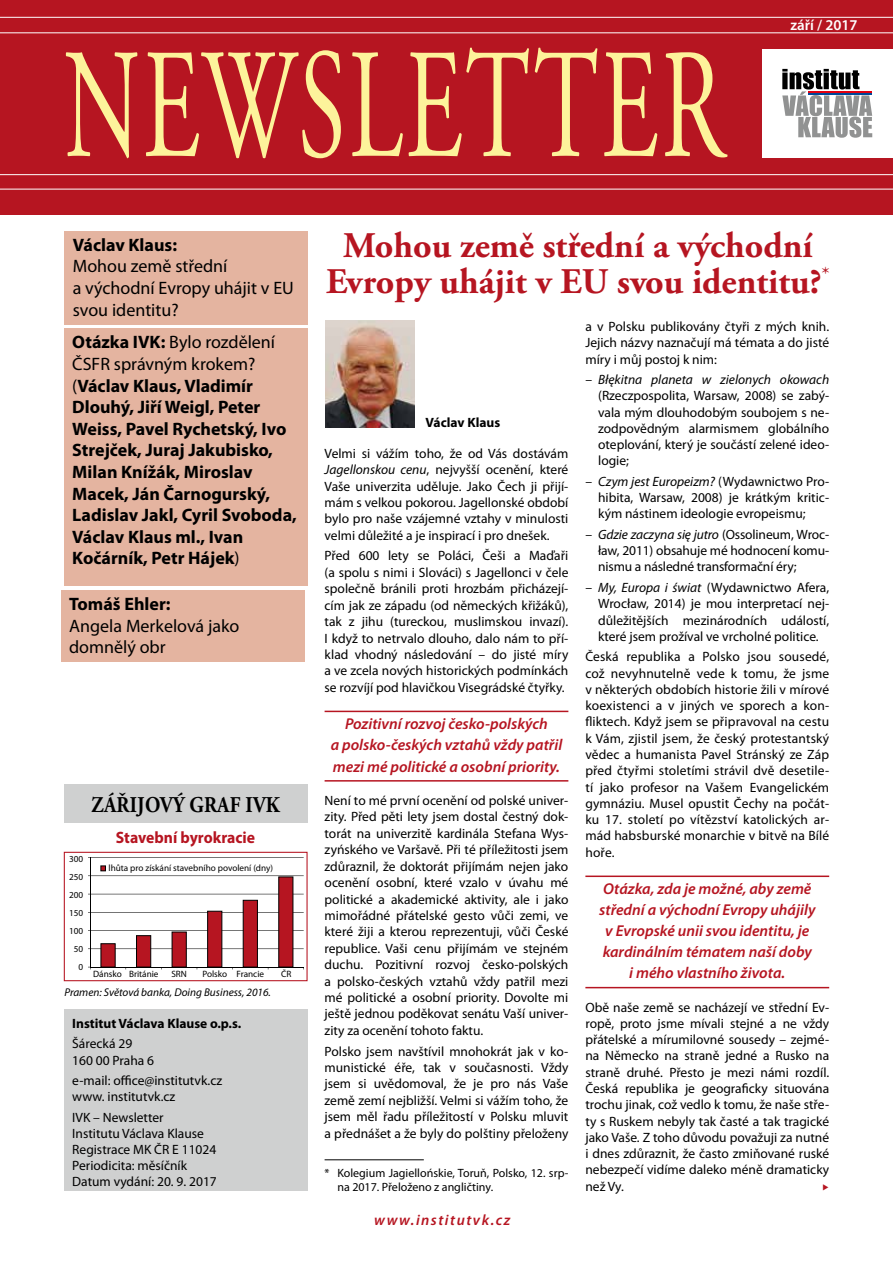
<style>
.page{position:relative;width:893px;height:1263px;background:#fff}
.page>*{position:absolute;margin:0;border:0;box-sizing:border-box;transform-origin:0 0}
.t1{font:156px "Adobe Garamond Pro";letter-spacing:.03em;color:#fdf39b;scale:.62 1}
.t2{font:700 36px/36px "Adobe Garamond Pro";color:#b61521;text-align:center}
.t3{font:700 22.5px "Adobe Garamond Pro";letter-spacing:.015em;color:#000;scale:.87 1}
.t4{font:700 18px/21.6px "Myriad Pro";color:#000}
.t5{font:18px/21.6px "Myriad Pro";color:#000}
.t6{font:700 16.5px "Myriad Pro";color:#b61521;scale:.95 1}
.t7{font:italic 600 15.75px/21px "Myriad Pro";color:#b61521;text-align:center}
.t8{font:italic 600 15px "Myriad Pro";letter-spacing:.1em;color:#b61521}
.t9{font:600 15px "Myriad Pro";color:#fff}
.t10{font:13.5px/16.2px "Myriad Pro";color:#000;text-align:justify}
.t11{font:700 13.5px "Myriad Pro";color:#000}
.t12{font:12px/13.5px "Myriad Pro";color:#000}
.t13{font:italic 11.25px "Myriad Pro";color:#000}
.t14{font:9.15px/18px "Myriad Pro";color:#000;text-align:right}
.s1{font-weight:400}
.s2{font-style:italic}
</style>
<div class="page">
<div style="left:0;top:0;width:893px;height:215px;background:#b61521"></div>
<div style="left:762px;top:50px;width:131px;height:108px;background:#fff"></div>
<svg style="left:782px;top:69px;width:90px;height:69px"></svg>
<hr style="left:808px;top:91px;width:64px;height:2px;background:#e3000f">
<hr style="left:808px;top:93px;width:64px;height:1px;background:#004799">
<hr style="left:0;top:17px;width:893px;height:1px;background:#fff">
<hr style="left:0;top:174px;width:893px;height:1px;background:#fff">
<hr style="left:0;top:33px;width:893px;height:1px;background:#fff">
<hr style="left:0;top:189px;width:893px;height:1px;background:#fff">
<div style="left:64px;top:328px;width:244px;height:258px;background:#e4b4a0"></div>
<div style="left:64px;top:231px;width:244px;height:93px;background:#e4b4a0"></div>
<div style="left:64px;top:1009px;width:244px;height:182px;background:#cfd0d0"></div>
<div style="left:61px;top:590px;width:243px;height:72px;background:#e4b4a0"></div>
<img style="left:326px;top:321px;width:89px;height:106px">
<hr style="left:325px;top:1159px;width:99px;height:1px;background:#000">
<hr style="left:325px;top:711px;width:243px;height:1px;background:#b61521">
<hr style="left:325px;top:780px;width:243px;height:2px;background:#b61521">
<hr style="left:585px;top:875px;width:244px;height:2px;background:#b61521">
<hr style="left:585px;top:987px;width:244px;height:1px;background:#b61521">
<div style="left:64px;top:784px;width:244px;height:39px;background:#cfd0d0"></div>
<div style="left:64px;top:852px;width:244px;height:129px;border:1px solid #b61521"></div>
<hr style="left:90px;top:857px;width:214px;height:1px;background:#000">
<hr style="left:90px;top:875px;width:214px;height:1px;background:#000">
<hr style="left:90px;top:894px;width:214px;height:1px;background:#000">
<hr style="left:90px;top:912px;width:214px;height:1px;background:#000">
<hr style="left:90px;top:930px;width:214px;height:1px;background:#000">
<hr style="left:90px;top:948px;width:214px;height:1px;background:#000">
<hr style="left:90px;top:857px;width:1px;height:110px;background:#000">
<hr style="left:90px;top:967px;width:214px;height:1px;background:#000">
<svg style="left:100px;top:865px;width:194px;height:104px"></svg>
<h1 class="t1" style="left:64px;top:13px;width:1066px">NEWSLETTER</h1>
<p class="t9" style="left:790px;top:17px;width:68px">září / 2017</p>
<h3 class="t4" style="left:73px;top:234px;width:106px">Václav Klaus:</h3>
<h3 class="t5" style="left:73px;top:256px;width:223px">Mohou země střední<br>a východní Evropy uhájit v EU svou identitu?</h3>
<p class="t4" style="left:72px;top:332px;width:226px">Otázka IVK: <span class="s1">Bylo rozdělení<br>ČSFR správným krokem? (</span>Václav Klaus, Vladimír<br>Dlouhý, Jiří Weigl, Peter<br>Weiss, Pavel Rychetský, Ivo<br>Strejček, Juraj Jakubisko,<br>Milan Knížák, Miroslav<br>Macek, Ján Čarnogurský,<br>Ladislav Jakl, Cyril Svoboda,<br>Václav Klaus ml., Ivan<br>Kočárník, Petr Hájek<span class="s1">)</span></p>
<h3 class="t4" style="left:69px;top:593px;width:103px">Tomáš Ehler:</h3>
<h3 class="t5" style="left:69px;top:615px;width:172px">Angela Merkelová jako domnělý obr</h3>
<h3 class="t3" style="left:91px;top:792px;width:218px">ZÁŘIJOVÝ GRAF IVK</h3>
<p class="t6" style="left:116px;top:828px;width:148px">Stavební byrokracie</p>
<p class="t14" style="left:69px;top:850px;width:16px">300<br>250<br>200<br>150<br>100<br>50<br>0</p>
<p class="t13" style="left:64px;top:986px;width:208px">Pramen: Světová banka, Doing Business, 2016.</p>
<p class="t14" style="left:109px;top:859px;width:166px">lhůta pro získání stavebního povolení (dny)</p>
<p class="t14" style="left:129px;top:965px;width:31px">Británie</p>
<p class="t14" style="left:171px;top:965px;width:17px">SRN</p>
<p class="t14" style="left:202px;top:965px;width:63px">Polsko Francie</p>
<p class="t14" style="left:281px;top:965px;width:12px">ČR</p>
<p class="t14" style="left:93px;top:965px;width:30px">Dánsko</p>
<p class="t11" style="left:72px;top:1016px;width:171px">Institut Václava Klause o.p.s.</p>
<p class="t10" style="left:72px;top:1036px;width:83px">Šárecká 29<br>160 00 Praha 6</p>
<p class="t10" style="left:72px;top:1072px;width:151px">e-mail: office@institutvk.cz www. institutvk.cz</p>
<p class="t10" style="left:72px;top:1109px;width:146px;text-align:left">IVK – Newsletter<br>Institutu Václava Klause<br>Registrace MK ČR E 11024<br>Periodicita: měsíčník<br>Datum vydání: 20. 9. 2017</p>
<h2 class="t2" style="left:326px;top:228px;width:505px">Mohou země střední a východní<br>Evropy uhájit v EU svou identitu?<sup>*</sup></h2>
<p class="t11" style="left:426px;top:415px;width:76px">Václav Klaus</p>
<p class="t10" style="left:325px;top:445px;width:245px">Velmi si vážím toho, že od Vás dostávám <span class="s2">Jagellonskou cenu</span>, nejvyšší ocenění, které Vaše univerzita uděluje. Jako Čech ji přijí&shy;mám s velkou pokorou. Jagellonské období bylo pro naše vzájemné vztahy v minulosti velmi důležité a je inspirací i pro dnešek.</p>
<p class="t10" style="left:325px;top:548px;width:245px">Před 600 lety se Poláci, Češi a Maďaři (a spolu s nimi i Slováci) s Jagellonci v čele společně bránili proti hrozbám přicházejí&shy;cím jak ze západu (od německých křižáků), tak z jihu (tureckou, muslimskou invazí).<br>I když to netrvalo dlouho, dalo nám to pří&shy;klad vhodný následování – do jisté míry a ve zcela nových historických podmínkách se rozvíjí pod hlavičkou Visegrádské čtyřky.</p>
<p class="t7" style="left:331px;top:714px;width:233px">Pozitivní rozvoj česko-polských<br>a polsko-českých vztahů vždy patřil mezi mé politické a osobní priority.</p>
<p class="t10" style="left:325px;top:792px;width:245px">Není to mé první ocenění od polské univer&shy;zity. Před pěti lety jsem dostal čestný dok&shy;torát na univerzitě kardinála Stefana Wys&shy;zyńského ve Varšavě. Při té příležitosti jsem zdůraznil, že doktorát přijímám nejen jako ocenění osobní, které vzalo v úvahu mé politické a akademické aktivity, ale i jako mimořádné přátelské gesto vůči zemi, ve které žiji a kterou reprezentuji, vůči České republice. Vaši cenu přijímám ve stejném duchu. Pozitivní rozvoj česko-polských a polsko-českých vztahů vždy patřil mezi mé politické a osobní priority. Dovolte mi ještě jednou poděkovat senátu Vaší univer&shy;zity za ocenění tohoto faktu.</p>
<p class="t10" style="left:325px;top:1043px;width:245px">Polsko jsem navštívil mnohokrát jak v ko&shy;munistické éře, tak v současnosti. Vždy jsem si uvědomoval, že je pro nás Vaše země zemí nejbližší. Velmi si vážím toho, že jsem měl řadu příležitostí v Polsku mluvit a přednášet a že byly do polštiny přeloženy</p>
<p class="t12" style="left:337px;top:1167px;width:233px;text-indent:-13px">* Kolegium Jagiellońskie, Toruň, Polsko, 12. srp&shy;na 2017. Přeloženo z angličtiny.</p>
<p class="t8" style="left:374px;top:1212px;width:138px">www.institutvk.cz</p>
<p class="t10" style="left:585px;top:319px;width:245px">a v Polsku publikovány čtyři z mých knih.<br>Jejich názvy naznačují má témata a do jisté míry i můj postoj k nim:</p>
<p class="t10" style="left:598px;top:372px;width:233px;text-indent:-13px">– <span class="s2">Błękitna planeta w zielonych okowach </span>(Rzeczpospolita, Warsaw, 2008) se zabý&shy;vala mým dlouhodobým soubojem s ne&shy;zodpovědným alarmismem globálního oteplování, který je součástí zelené ideo&shy;logie;</p>
<p class="t10" style="left:598px;top:473px;width:233px;text-indent:-13px">– <span class="s2">Czym jest Europeizm?</span> (Wydawnictwo Pro&shy;hibita, Warsaw, 2008) je krátkým kritic&shy;kým nástinem ideologie evropeismu;</p>
<p class="t10" style="left:598px;top:527px;width:232px;text-indent:-13px">– <span class="s2">Gdzie zaczyna się jutro</span> (Ossolineum, Wroc&shy;ław, 2011) obsahuje mé hodnocení komu&shy;nismu a následné transformační éry;</p>
<p class="t10" style="left:598px;top:580px;width:233px;text-indent:-13px">– <span class="s2">My, Europa i świat</span> (Wydawnictwo Afera, Wrocław, 2014) je mou interpretací nej&shy;důležitějších mezinárodních událostí, které jsem prožíval ve vrcholné politice.</p>
<p class="t10" style="left:585px;top:649px;width:245px">Česká republika a Polsko jsou sousedé, což nevyhnutelně vede k tomu, že jsme v některých obdobích historie žili v mírové koexistenci a v jiných ve sporech a kon&shy;fliktech. Když jsem se připravoval na cestu k Vám, zjistil jsem, že český protestantský vědec a humanista Pavel Stránský ze Záp před čtyřmi stoletími strávil dvě desetile&shy;tí jako profesor na Vašem Evangelickém gymnáziu. Musel opustit Čechy na počát&shy;ku 17. století po vítězství katolických ar&shy;mád habsburské monarchie v bitvě na Bílé hoře.</p>
<p class="t7" style="left:599px;top:878px;width:218px">Otázka, zda je možné, aby země střední a východní Evropy uhájily v Evropské unii svou identitu, je kardinálním tématem naší doby i mého vlastního života.</p>
<p class="t10" style="left:585px;top:999px;width:245px">Obě naše země se nacházejí ve střední Ev&shy;ropě, proto jsme mívali stejné a ne vždy přátelské a mírumilovné sousedy – zejmé&shy;na Německo na straně jedné a Rusko na straně druhé. Přesto je mezi námi rozdíl.<br>Česká republika je geograficky situována trochu jinak, což vedlo k tomu, že naše stře&shy;ty s Ruskem nebyly tak časté a tak tragické jako Vaše. Z toho důvodu považuji za nutné i dnes zdůraznit, že často zmiňované ruské nebezpečí vidíme daleko méně dramaticky než Vy.</p>
</div>
